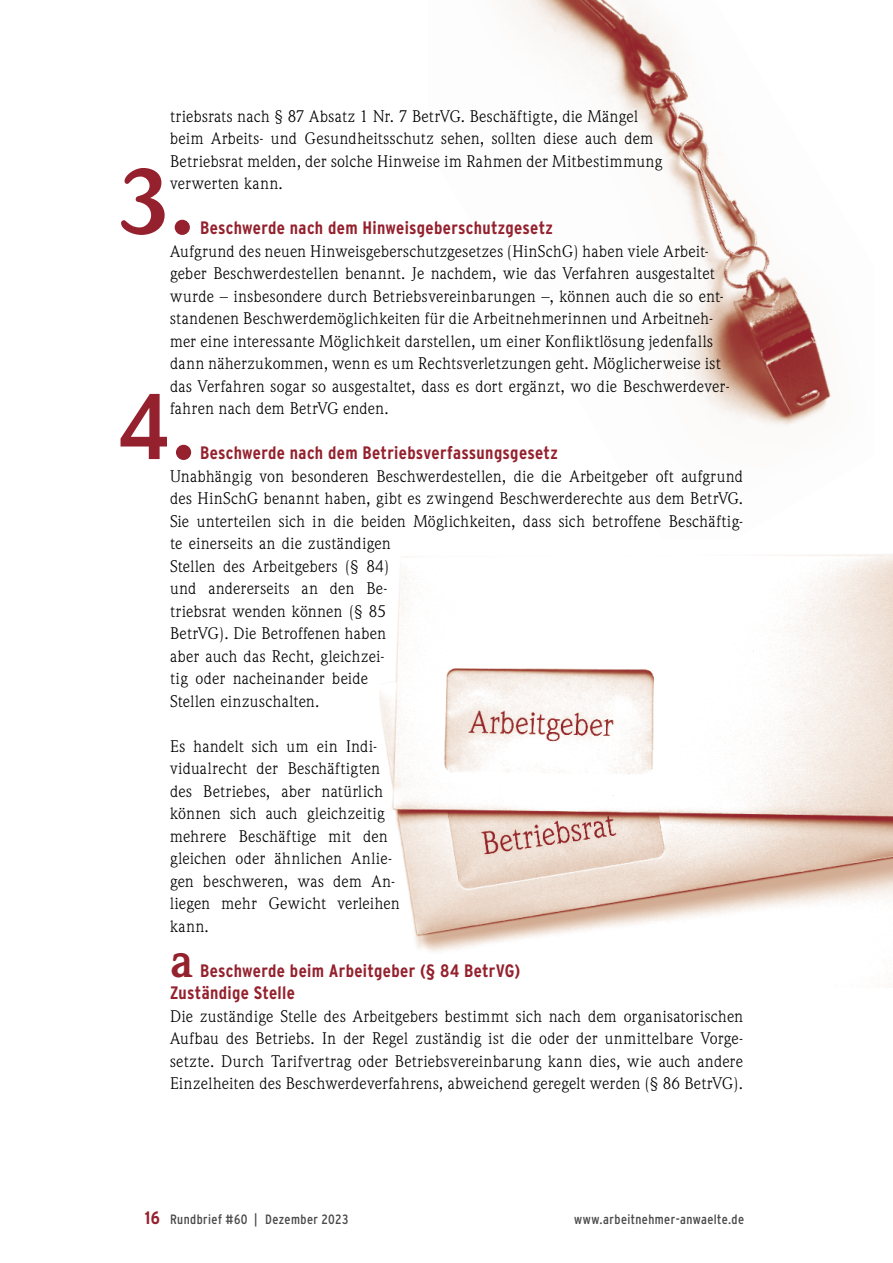
<style>
.page{position:relative;width:893px;height:1263px;background:#fff}
.page>*{position:absolute;margin:0;border:0;box-sizing:border-box;transform-origin:0 0}
.t1{font:700 91.5px "Weidemann";color:#94212d}
.t2{font:700 46.5px "Weidemann";color:#94212d}
.t3{font:700 condensed 18px/22.5px "Interstate";letter-spacing:.015em;color:#94212d}
.t4{font:16.5px/22.5px "Weidemann";letter-spacing:.02em;color:#000}
.t5{font:condensed 13.5px "Interstate";letter-spacing:.03em;color:#484848}
.s1{font-weight:700;font-size:18px;color:#94212d}
</style>
<div class="page">
<img style="left:509px;top:0;width:322px;height:427px">
<img style="left:379px;top:554px;width:514px;height:432px">
<p class="t4" style="left:170px;top:104px;width:493px">triebsrats nach § 87 Absatz 1 Nr. 7 BetrVG. Beschäftigte, die Mängel beim Arbeits- und Gesundheitsschutz sehen, sollten diese auch dem Betriebsrat melden, der solche Hinweise im Rahmen der Mitbestimmung verwerten kann.</p>
<p class="t3" style="left:200px;top:216px;width:354px">Beschwerde nach dem Hinweisgeberschutzgesetz</p>
<p class="t4" style="left:170px;top:239px;width:561px">Aufgrund des neuen Hinweisgeberschutzgesetzes (HinSchG) haben viele Arbeit&shy;geber Beschwerdestellen benannt. Je nachdem, wie das Verfahren ausgestaltet wurde – insbesondere durch Betriebsvereinbarungen –, können auch die so ent&shy;standenen Beschwerdemöglichkeiten für die Arbeitnehmerinnen und Arbeitneh&shy;mer eine interessante Möglichkeit darstellen, um einer Konfliktlösung jedenfalls dann näherzukommen, wenn es um Rechtsverletzungen geht. Möglicherweise ist das Verfahren sogar so ausgestaltet, dass es dort ergänzt, wo die Beschwerdever&shy;fahren nach dem BetrVG enden.</p>
<p class="t3" style="left:200px;top:441px;width:359px">Beschwerde nach dem Betriebsverfassungsgesetz</p>
<p class="t4" style="left:170px;top:464px;width:575px">Unabhängig von besonderen Beschwerdestellen, die die Arbeitgeber oft aufgrund des HinSchG benannt haben, gibt es zwingend Beschwerderechte aus dem BetrVG.<br>Sie unterteilen sich in die beiden Möglichkeiten, dass sich betroffene Beschäftig&shy;te einerseits an die zuständigen<br>Stellen des Arbeitgebers (§ 84)<br>und andererseits an den Be-<br>triebsrat wenden können (§ 85<br>BetrVG). Die Betroffenen haben<br>aber auch das Recht, gleichzei-<br>tig oder nacheinander beide<br>Stellen einzuschalten.</p>
<p class="t4" style="left:170px;top:734px;width:231px">Es handelt sich um ein Indi&shy;vidualrecht der Beschäftigten des Betriebes, aber natürlich können sich auch gleichzeitig mehrere Beschäftige mit den gleichen oder ähnlichen Anlie&shy;gen beschweren, was dem An&shy;liegen mehr Gewicht verleihen kann.</p>
<p class="t3" style="left:170px;top:959px;width:352px;text-indent:30px">Beschwerde beim Arbeitgeber (§ 84 BetrVG)<br>Zuständige Stelle</p>
<p class="t4" style="left:170px;top:1004px;width:575px;text-align:justify">Die zuständige Stelle des Arbeitgebers bestimmt sich nach dem organisatorischen Aufbau des Betriebs. In der Regel zuständig ist die oder der unmittelbare Vorge&shy;setzte. Durch Tarifvertrag oder Betriebsvereinbarung kann dies, wie auch andere Einzelheiten des Beschwerdeverfahrens, abweichend geregelt werden (§ 86 BetrVG).</p>
<h1 class="t1" style="left:119px;top:149px;width:77px">3.</h1>
<h1 class="t1" style="left:119px;top:374px;width:79px">4.</h1>
<h2 class="t2" style="left:170px;top:933px;width:24px">a</h2>
<p class="t5" style="left:145px;top:1212px;width:205px"><span class="s1">16</span> Rundbrief #60 | Dezember 2023</p>
<p class="t5" style="left:574px;top:1212px;width:172px">www.arbeitnehmer-anwaelte.de</p>
</div>
